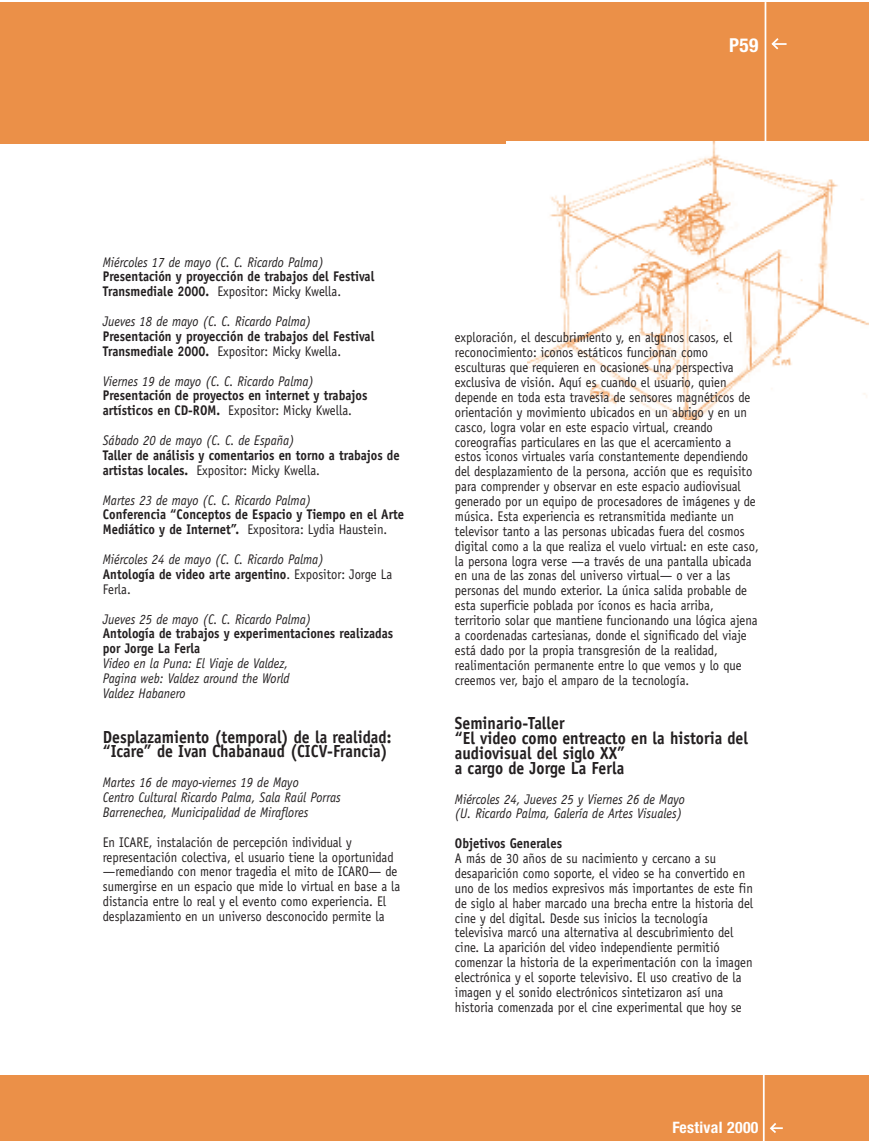
<style>
.page{position:relative;width:869px;height:1141px;background:#fff}
.page>*{position:absolute;margin:0;border:0;box-sizing:border-box;transform-origin:0 0}
.t1{font:700 condensed 19.25px "Helvetica Neue";color:#fff}
.t2{font:700 17.5px/14.9px "Officina Sans";color:#231f20;scale:.9 1}
.t3{font:700 condensed 15.75px "Helvetica Neue";letter-spacing:.02em;color:#fff}
.t4{font:14px/14.9px "Officina Sans";color:#231f20;scale:.9 1}
.t5{font:italic 14px/14.9px "Officina Sans";color:#231f20;scale:.9 1}
.t6{font:700 14px/14.9px "Officina Sans";color:#231f20;scale:.9 1}
.s1{font-weight:400}
.s2{font-weight:700;font-style:normal}
.s3{font-style:normal}
</style>
<div class="page">
<div style="left:0;top:1075px;width:868px;height:66px;background:#eb9048"></div>
<hr style="left:762px;top:1069px;width:2px;height:72px;background:#fff">
<svg style="left:769px;top:1123px;width:13px;height:10px"></svg>
<div style="left:0;top:2px;width:868px;height:141px;background:#eb9048"></div>
<hr style="left:764px;top:2px;width:2px;height:145px;background:#fff">
<svg style="left:771px;top:38px;width:15px;height:12px"></svg>
<div style="left:506px;top:142px;width:362px;height:277px;background:#fff"></div>
<img style="left:527px;top:142px;width:341px;height:277px">
<h1 class="t1" style="left:729px;top:33px;width:31px">P59</h1>
<p class="t5" style="left:103px;top:256px;width:247px">Miércoles 17 de mayo (C. C. Ricardo Palma)</p>
<p class="t6" style="left:103px;top:270px;width:303px">Presentación y proyección de trabajos del Festival<br>Transmediale 2000. <span class="s1">Expositor: Micky Kwella.</span></p>
<p class="t5" style="left:103px;top:315px;width:233px">Jueves 18 de mayo (C. C. Ricardo Palma)</p>
<p class="t6" style="left:103px;top:330px;width:303px">Presentación y proyección de trabajos del Festival<br>Transmediale 2000. <span class="s1">Expositor: Micky Kwella.</span></p>
<p class="t5" style="left:103px;top:375px;width:236px">Viernes 19 de mayo (C. C. Ricardo Palma)</p>
<p class="t6" style="left:103px;top:389px;width:295px">Presentación de proyectos en internet y trabajos artísticos en CD-ROM. <span class="s1">Expositor: Micky Kwella.</span></p>
<p class="t5" style="left:103px;top:434px;width:214px">Sábado 20 de mayo (C. C. de España)</p>
<p class="t6" style="left:103px;top:449px;width:331px">Taller de análisis y comentarios en torno a trabajos de artistas locales. <span class="s1">Expositor: Micky Kwella.</span></p>
<p class="t5" style="left:103px;top:494px;width:233px">Martes 23 de mayo (C. C. Ricardo Palma)</p>
<p class="t6" style="left:103px;top:508px;width:336px">Conferencia “Conceptos de Espacio y Tiempo en el Arte<br>Mediático y de Internet”. <span class="s1">Expositora: Lydia Haustein.</span></p>
<p class="t5" style="left:103px;top:553px;width:323px">Miércoles 24 de mayo (C. C. Ricardo Palma)<br><span class="s2">Antología de video arte argentino</span><span class="s3">. Expositor: Jorge La<br>Ferla.</span></p>
<p class="t5" style="left:103px;top:613px;width:233px">Jueves 25 de mayo (C. C. Ricardo Palma)</p>
<p class="t6" style="left:103px;top:627px;width:324px">Antología de trabajos y experimentaciones realizadas por Jorge La Ferla</p>
<p class="t5" style="left:103px;top:657px;width:209px;text-align:justify">Video en la Puna: El Viaje de Valdez, Pagina web: Valdez around the World Valdez Habanero</p>
<p class="t2" style="left:103px;top:731px;width:322px">Desplazamiento (temporal) de la realidad: “Icare” de Ivan Chabanaud (CICV-Francia)</p>
<p class="t5" style="left:103px;top:776px;width:266px">Martes 16 de mayo-viernes 19 de Mayo<br>Centro Cultural Ricardo Palma, Sala Raúl Porras<br>Barrenechea, Municipalidad de Miraflores</p>
<p class="t4" style="left:103px;top:836px;width:332px">En ICARE, instalación de percepción individual y representación colectiva, el usuario tiene la oportunidad —remediando con menor tragedia el mito de ICARO— de sumergirse en un espacio que mide lo virtual en base a la distancia entre lo real y el evento como experiencia. El desplazamiento en un universo desconocido permite la</p>
<p class="t4" style="left:454px;top:331px;width:339px">exploración, el descubrimiento y, en algunos casos, el reconocimiento: iconos estáticos funcionan como esculturas que requieren en ocasiones una perspectiva exclusiva de visión. Aquí es cuando el usuario, quien depende en toda esta travesía de sensores magnéticos de orientación y movimiento ubicados en un abrigo y en un casco, logra volar en este espacio virtual, creando coreografías particulares en las que el acercamiento a estos iconos virtuales varía constantemente dependiendo del desplazamiento de la persona, acción que es requisito para comprender y observar en este espacio audiovisual generado por un equipo de procesadores de imágenes y de música. Esta experiencia es retransmitida mediante un televisor tanto a las personas ubicadas fuera del cosmos digital como a la que realiza el vuelo virtual: en este caso, la persona logra verse —a través de una pantalla ubicada en una de las zonas del universo virtual— o ver a las personas del mundo exterior. La única salida probable de esta superficie poblada por íconos es hacia arriba, territorio solar que mantiene funcionando una lógica ajena a coordenadas cartesianas, donde el significado del viaje está dado por la propia transgresión de la realidad, realimentación permanente entre lo que vemos y lo que creemos ver, bajo el amparo de la tecnología.</p>
<p class="t2" style="left:454px;top:717px;width:327px">Seminario-Taller<br>“El video como entreacto en la historia del audiovisual del siglo XX”<br>a cargo de Jorge La Ferla</p>
<p class="t5" style="left:454px;top:793px;width:257px">Miércoles 24, Jueves 25 y Viernes 26 de Mayo (U. Ricardo Palma, Galería de Artes Visuales)</p>
<p class="t6" style="left:454px;top:837px;width:120px">Objetivos Generales</p>
<p class="t4" style="left:454px;top:852px;width:333px">A más de 30 años de su nacimiento y cercano a su desaparición como soporte, el video se ha convertido en uno de los medios expresivos más importantes de este fin de siglo al haber marcado una brecha entre la historia del cine y del digital. Desde sus inicios la tecnología televisiva marcó una alternativa al descubrimiento del cine. La aparición del video independiente permitió comenzar la historia de la experimentación con la imagen electrónica y el soporte televisivo. El uso creativo de la imagen y el sonido electrónicos sintetizaron así una historia comenzada por el cine experimental que hoy se</p>
<p class="t3" style="left:672px;top:1117px;width:87px">Festival 2000</p>
</div>
